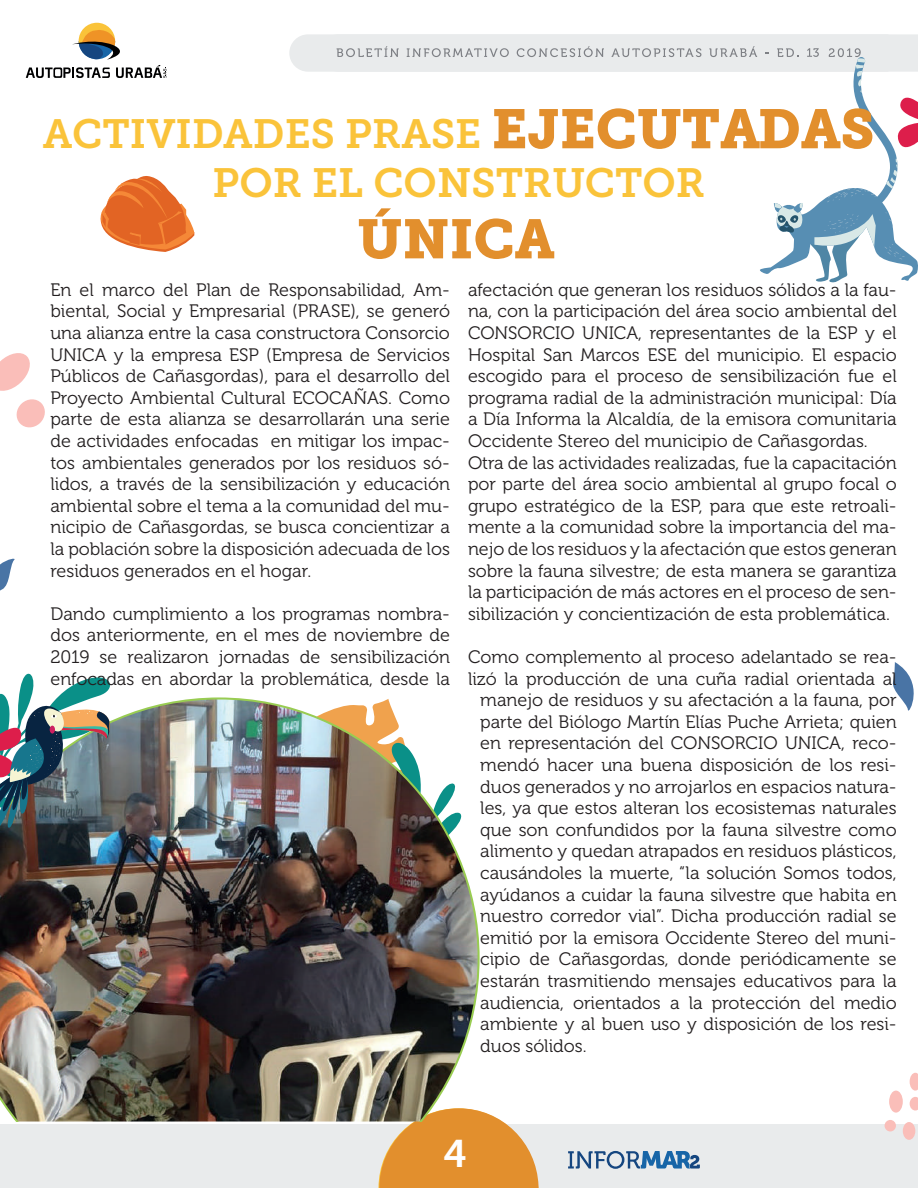
<style>
.page{position:relative;width:918px;height:1188px;background:#fff}
.page>*{position:absolute;margin:0;border:0;box-sizing:border-box;transform-origin:0 0}
.t1{font:54.9px "Museo Slab 900";color:#e28f2d}
.t2{font:40.65px/48.4px "Museo Slab 700";color:#fac33a;text-align:center}
.t3{font:38.4px "Museo Slab 700";color:#fff}
.t4{font:18px/21.6px "Museo 300";color:#231f20;text-align:justify}
.s1{font-family:"Museo Slab 900";font-size:54.9px;color:#e28f2d}
</style>
<div class="page">
<div style="left:0;top:1124px;width:918px;height:64px;background:#e9ebec"></div>
<svg style="left:568px;top:1151px;width:132px;height:18px"></svg>
<hr style="left:347px;top:1187px;width:222px;height:1px;background:#585b5c">
<svg style="left:26px;top:23px;width:141px;height:55px"></svg>
<svg style="left:378px;top:1111px;width:161px;height:77px"></svg>
<img style="left:0;top:697px;width:480px;height:425px">
<svg style="left:289px;top:34px;width:629px;height:249px"></svg>
<svg style="left:0;top:558px;width:15px;height:33px"></svg>
<svg style="left:892px;top:662px;width:22px;height:49px"></svg>
<img style="left:0;top:673px;width:128px;height:222px">
<svg style="left:910px;top:1073px;width:8px;height:18px"></svg>
<div style="left:889px;top:1091px;width:14px;height:22px;background:#fabeb9;border-radius:50%"></div>
<svg style="left:910px;top:1097px;width:8px;height:14px"></svg>
<div style="left:903px;top:1122px;width:12px;height:18px;background:#fabeb9;border-radius:50%"></div>
<div style="left:885px;top:1120px;width:11px;height:11px;background:#fabeb9;border-radius:50%"></div>
<svg style="left:0;top:353px;width:45px;height:75px"></svg>
<svg style="left:101px;top:176px;width:93px;height:76px"></svg>
<h2 class="t2" style="left:43px;top:110px;width:833px">ACTIVIDADES PRASE <span class="s1">EJECUTADAS<br></span>POR EL CONSTRUCTOR</h2>
<h1 class="t1" style="left:357px;top:207px;width:199px">ÚNICA</h1>
<p class="t4" style="left:468px;top:279px;width:430px;text-align:left">afectación que generan los residuos sólidos a la fau&shy;na, con la participación del área socio ambiental del CONSORCIO UNICA, representantes de la ESP y el Hospital San Marcos ESE del municipio. El espacio escogido para el proceso de sensibilización fue el programa radial de la administración municipal: Día a Día Informa la Alcaldía, de la emisora comunitaria Occidente Stereo del municipio de Cañasgordas.<br>Otra de las actividades realizadas, fue la capacitación por parte del área socio ambiental al grupo focal o grupo estratégico de la ESP, para que este retroali&shy;mente a la comunidad sobre la importancia del ma&shy;nejo de los residuos y la afectación que estos generan sobre la fauna silvestre; de esta manera se garantiza la participación de más actores en el proceso de sen&shy;sibilización y concientización de esta problemática.</p>
<p class="t4" style="left:468px;top:646px;width:430px">Como complemento al proceso adelantado se rea-</p>
<p class="t4" style="left:468px;top:668px;width:430px">lizó la producción de una cuña radial orientada al</p>
<p class="t4" style="left:480px;top:690px;width:418px">manejo de residuos y su afectación a la fauna, por</p>
<p class="t4" style="left:480px;top:711px;width:418px">parte del Biólogo Martín Elías Puche Arrieta; quien</p>
<p class="t4" style="left:480px;top:733px;width:418px">en representación del CONSORCIO UNICA, reco-</p>
<p class="t4" style="left:480px;top:754px;width:418px">mendó hacer una buena disposición de los resi-</p>
<p class="t4" style="left:480px;top:776px;width:418px">duos generados y no arrojarlos en espacios natura-</p>
<p class="t4" style="left:480px;top:798px;width:418px">les, ya que estos alteran los ecosistemas naturales</p>
<p class="t4" style="left:480px;top:819px;width:418px">que son confundidos por la fauna silvestre como</p>
<p class="t4" style="left:480px;top:841px;width:418px">alimento y quedan atrapados en residuos plásticos,</p>
<p class="t4" style="left:480px;top:862px;width:418px">causándoles la muerte, “la solución Somos todos,</p>
<p class="t4" style="left:480px;top:884px;width:418px">ayúdanos a cuidar la fauna silvestre que habita en</p>
<p class="t4" style="left:480px;top:906px;width:418px">nuestro corredor vial”. Dicha producción radial se</p>
<p class="t4" style="left:480px;top:927px;width:418px">emitió por la emisora Occidente Stereo del muni-</p>
<p class="t4" style="left:480px;top:949px;width:418px">cipio de Cañasgordas, donde periódicamente se</p>
<p class="t4" style="left:480px;top:970px;width:418px">estarán trasmitiendo mensajes educativos para la</p>
<p class="t4" style="left:480px;top:992px;width:418px">audiencia, orientados a la protección del medio</p>
<p class="t4" style="left:480px;top:1014px;width:418px">ambiente y al buen uso y disposición de los resi-</p>
<p class="t4" style="left:480px;top:1035px;width:108px">duos sólidos.</p>
<p class="t4" style="left:50px;top:279px;width:401px">En el marco del Plan de Responsabilidad, Am&shy;biental, Social y Empresarial (PRASE), se generó una alianza entre la casa constructora Consorcio UNICA y la empresa ESP (Empresa de Servicios Públicos de Cañasgordas), para el desarrollo del Proyecto Ambiental Cultural ECOCAÑAS. Como parte de esta alianza se desarrollarán una serie de actividades enfocadas en mitigar los impac&shy;tos ambientales generados por los residuos só&shy;lidos, a través de la sensibilización y educación ambiental sobre el tema a la comunidad del mu&shy;nicipio de Cañasgordas, se busca concientizar a la población sobre la disposición adecuada de los residuos generados en el hogar.</p>
<p class="t4" style="left:50px;top:603px;width:401px">Dando cumplimiento a los programas nombra&shy;dos anteriormente, en el mes de noviembre de 2019 se realizaron jornadas de sensibilización enfocadas en abordar la problemática, desde la</p>
<h3 class="t3" style="left:444px;top:1132px;width:25px">4</h3>
</div>
